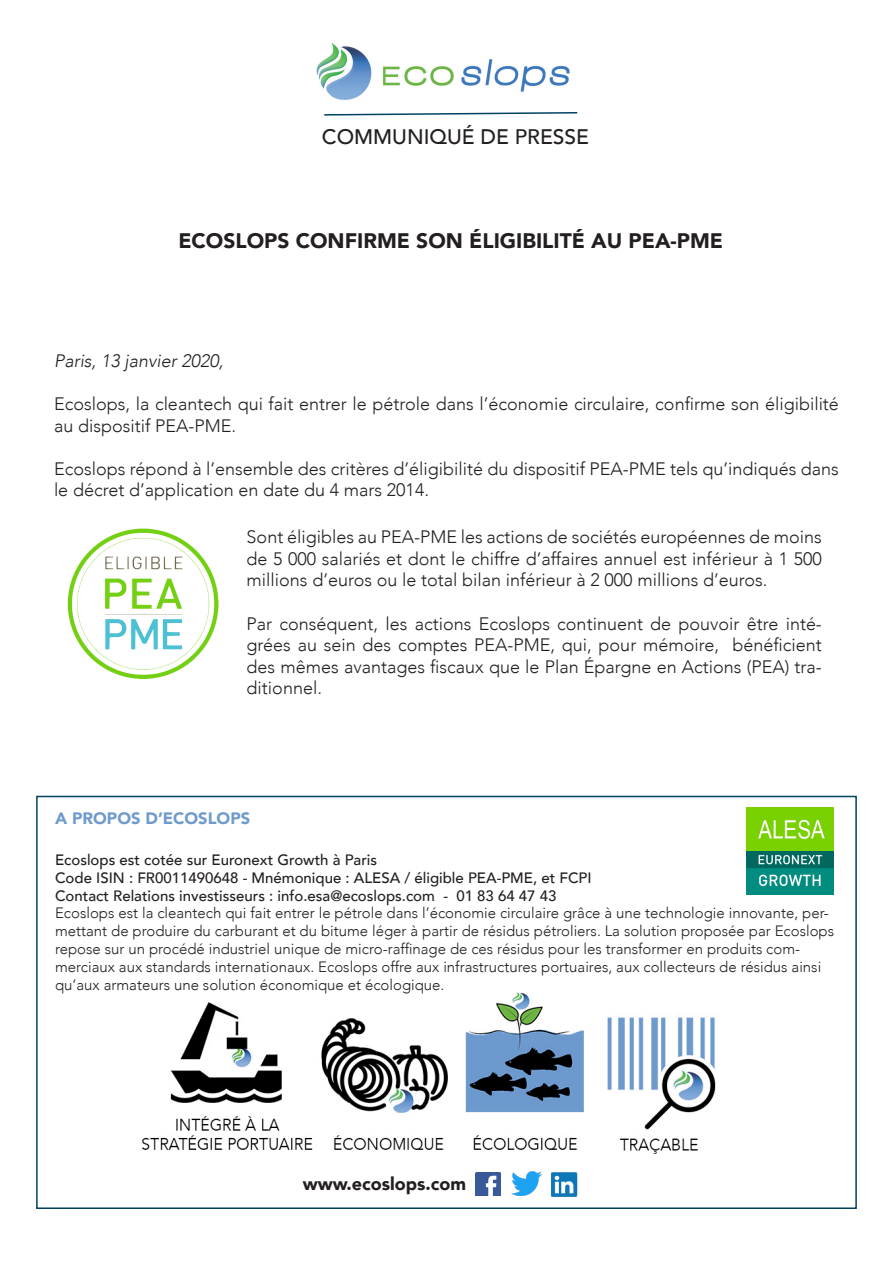
<style>
.page{position:relative;width:893px;height:1263px;background:#fff}
.page>*{position:absolute;margin:0;border:0;box-sizing:border-box;transform-origin:0 0}
.t1{font:900 21px "Avenir";color:#231f20}
.t2{font:500 21px "Avenir";color:#231f20}
.t3{font:300 18px/21.6px "Avenir";color:#231f20}
.t4{font:italic 300 18px "Avenir";color:#231f20}
.t5{font:900 18px "Avenir";color:#231f20}
.t6{font:900 16.5px "Avenir";color:#6f9ace}
.t7{font:300 15px/18px "Avenir";color:#231f20}
.t8{font:500 15px "Avenir";color:#231f20}
</style>
<div class="page">
<img style="left:316px;top:42px;width:254px;height:58px">
<svg style="left:324px;top:112px;width:254px;height:4px"></svg>
<div style="left:36px;top:796px;width:821px;height:413px;border:2px solid #004260"></div>
<img style="left:141px;top:992px;width:575px;height:185px">
<img style="left:475px;top:1172px;width:26px;height:24px">
<img style="left:511px;top:1171px;width:30px;height:25px">
<img style="left:552px;top:1171px;width:25px;height:26px">
<img style="left:747px;top:808px;width:86px;height:86px">
<img style="left:68px;top:528px;width:151px;height:152px">
<p class="t2" style="left:322px;top:119px;width:269px">COMMUNIQUÉ DE PRESSE</p>
<p class="t1" style="left:178px;top:223px;width:546px">ECOSLOPS CONFIRME SON ÉLIGIBILITÉ AU PEA-PME</p>
<p class="t4" style="left:54px;top:350px;width:171px">Paris, 13 janvier 2020,</p>
<p class="t3" style="left:54px;top:393px;width:786px">Ecoslops, la cleantech qui fait entrer le pétrole dans l’économie circulaire, confirme son éligibilité au dispositif PEA-PME.</p>
<p class="t3" style="left:54px;top:458px;width:786px">Ecoslops répond à l’ensemble des critères d’éligibilité du dispositif PEA-PME tels qu’indiqués dans le décret d’application en date du 4 mars 2014.</p>
<p class="t3" style="left:247px;top:526px;width:577px;text-align:justify">Sont éligibles au PEA-PME les actions de sociétés européennes de moins de 5 000 salariés et dont le chiffre d’affaires annuel est inférieur à 1 500 millions d’euros ou le total bilan inférieur à 2 000 millions d’euros.</p>
<p class="t3" style="left:247px;top:613px;width:577px;text-align:justify">Par conséquent, les actions Ecoslops continuent de pouvoir être inté&shy;grées au sein des comptes PEA-PME, qui, pour mémoire, bénéficient des mêmes avantages fiscaux que le Plan Épargne en Actions (PEA) tra&shy;ditionnel.</p>
<p class="t6" style="left:55px;top:804px;width:197px">A PROPOS D’ECOSLOPS</p>
<p class="t8" style="left:55px;top:847px;width:324px">Ecoslops est cotée sur Euronext Growth à Paris</p>
<p class="t8" style="left:55px;top:865px;width:538px">Code ISIN : FR0011490648 - Mnémonique : ALESA / éligible PEA-PME, et FCPI</p>
<p class="t8" style="left:55px;top:883px;width:503px">Contact Relations investisseurs : info.esa@ecoslops.com - 01 83 64 47 43</p>
<p class="t7" style="left:55px;top:904px;width:781px">Ecoslops est la cleantech qui fait entrer le pétrole dans l’économie circulaire grâce à une technologie innovante, per&shy;mettant de produire du carburant et du bitume léger à partir de résidus pétroliers. La solution proposée par Ecoslops</p>
<p class="t7" style="left:55px;top:940px;width:768px">repose sur un procédé industriel unique de micro-raffinage de ces résidus pour les transformer en produits com&shy;merciaux aux standards internationaux. Ecoslops offre aux infrastructures portuaires, aux collecteurs de résidus ainsi qu’aux armateurs une solution économique et écologique.</p>
<p class="t5" style="left:303px;top:1168px;width:165px">www.ecoslops.com</p>
</div>
